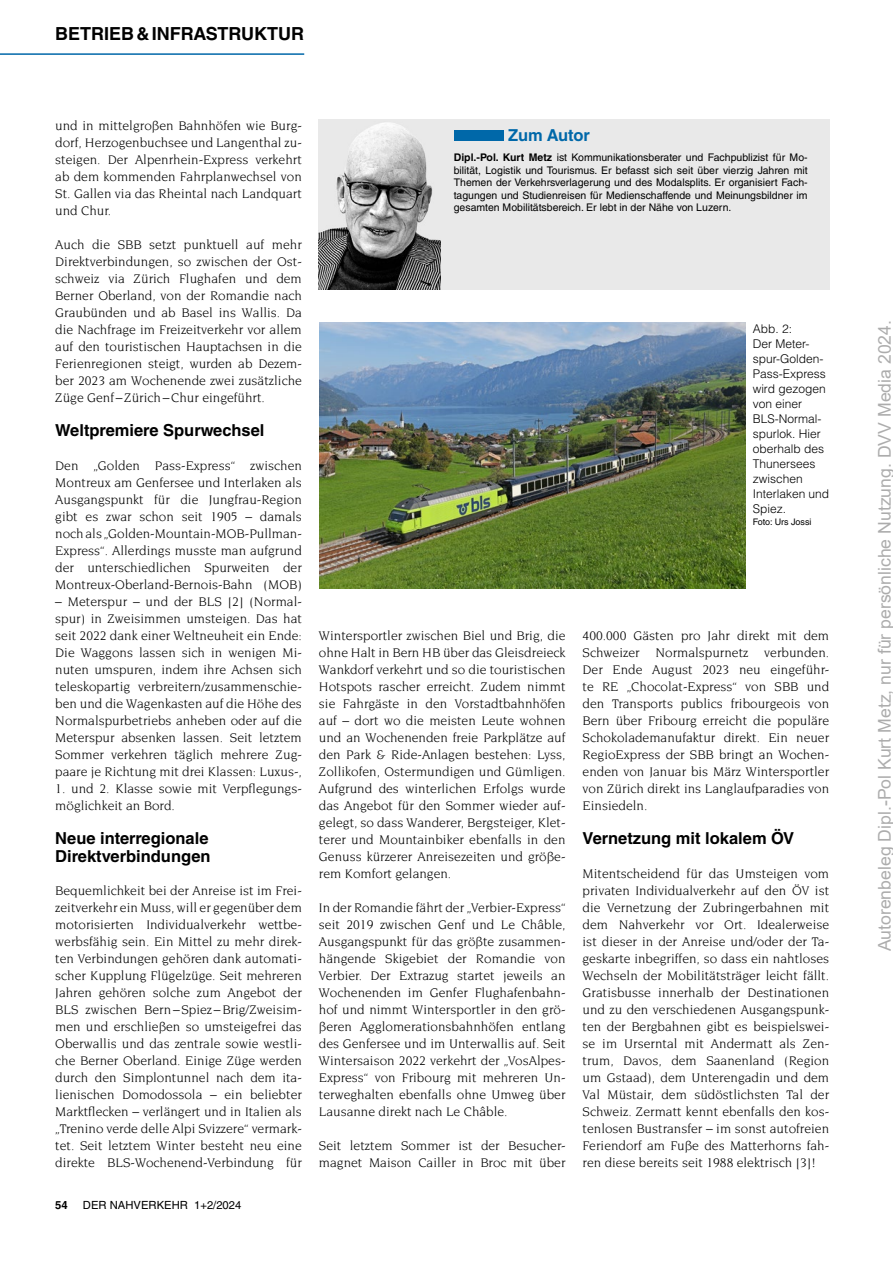
<style>
.page{position:relative;width:893px;height:1263px;background:#fff}
.page>*{position:absolute;margin:0;border:0;box-sizing:border-box;transform-origin:0 0}
.t1{font:700 18px "Helvetica LT Std";color:#000}
.t2{font:17.7px "Arial";color:rgb(171 171 171/.98)}
.t3{font:700 16.5px/18px "Helvetica LT Std";color:#000}
.t4{font:700 16.5px "Helvetica LT Std";color:#0068a9}
.t5{font:13.5px/17px "Novarese Std";color:#000;text-align:justify}
.t6{font:300 12px/15px "Helvetica LT Std";color:#000}
.t7{font:11.25px "Helvetica LT Std";color:#000}
.t8{font:700 11.25px "Helvetica LT Std";color:#000}
.t9{font:10.5px/12.6px "Helvetica LT Std";color:#000;text-align:justify}
.t10{font:9px "Helvetica LT Std";color:#000}
.s1{font-weight:700}
</style>
<div class="page">
<hr style="left:0;top:53px;width:304px;height:2px;background:#0068a9">
<div style="left:319px;top:119px;width:510px;height:170px;background:#e9e9e9"></div>
<div style="left:454px;top:130px;width:49px;height:10px;background:#0068a9"></div>
<img style="left:319px;top:122px;width:122px;height:167px">
<img style="left:319px;top:322px;width:427px;height:267px">
<h1 class="t1" style="left:55px;top:22px;width:250px">BETRIEB&amp;INFRASTRUKTUR</h1>
<p class="t5" style="left:55px;top:117px;width:248px">und in mittelgroßen Bahnhöfen wie Burg&shy;dorf, Herzogenbuchsee und Langenthal zu&shy;steigen. Der Alpenrhein-Express verkehrt ab dem kommenden Fahrplanwechsel von St. Gallen via das Rheintal nach Landquart und Chur.</p>
<p class="t5" style="left:55px;top:236px;width:248px">Auch die SBB setzt punktuell auf mehr Direktverbindungen, so zwischen der Ost&shy;schweiz via Zürich Flughafen und dem Berner Oberland, von der Romandie nach Graubünden und ab Basel ins Wallis. Da die Nachfrage im Freizeitverkehr vor allem auf den touristischen Hauptachsen in die Ferienregionen steigt, wurden ab Dezem&shy;ber 2023 am Wochenende zwei zusätzliche Züge Genf –Zürich–Chur eingeführt.</p>
<p class="t3" style="left:55px;top:421px;width:211px">Weltpremiere Spurwechsel</p>
<p class="t5" style="left:55px;top:457px;width:248px">Den „Golden Pass-Express“ zwischen Montreux am Genfersee und Interlaken als Ausgangspunkt für die Jungfrau-Region gibt es zwar schon seit 1905 – damals noch als „Golden-Mountain-MOB-Pullman-Express“. Allerdings musste man aufgrund der unterschiedlichen Spurweiten der Montreux-Oberland-Bernois-Bahn (MOB)</p>
<p class="t5" style="left:55px;top:593px;width:248px">– Meterspur – und der BLS [2] (Normal&shy;spur) in Zweisimmen umsteigen. Das hat seit 2022 dank einer Weltneuheit ein Ende:<br>Die Waggons lassen sich in wenigen Mi&shy;nuten umspuren, indem ihre Achsen sich teleskopartig verbreitern/zusammenschie&shy;ben und die Wagenkasten auf die Höhe des Normalspurbetriebs anheben oder auf die Meterspur absenken lassen. Seit letztem Sommer verkehren täglich mehrere Zug&shy;paare je Richtung mit drei Klassen: Luxus-,</p>
<p class="t5" style="left:55px;top:780px;width:248px">1. und 2. Klasse sowie mit Verpflegungs&shy;möglichkeit an Bord.</p>
<p class="t3" style="left:55px;top:829px;width:157px">Neue interregionale<br>Direktverbindungen</p>
<p class="t5" style="left:55px;top:882px;width:248px">Bequemlichkeit bei der Anreise ist im Frei&shy;zeitverkehr ein Muss, will er gegenüber dem motorisierten Individualverkehr wettbe&shy;werbsfähig sein. Ein Mittel zu mehr direk&shy;ten Verbindungen gehören dank automati&shy;scher Kupplung Flügelzüge. Seit mehreren Jahren gehören solche zum Angebot der BLS zwischen Bern–Spiez –Brig/Zweisim&shy;men und erschließen so umsteigefrei das Oberwallis und das zentrale sowie westli&shy;che Berner Oberland. Einige Züge werden durch den Simplontunnel nach dem ita&shy;lienischen Domodossola – ein beliebter Marktflecken – verlängert und in Italien als „Trenino verde delle Alpi Svizzere“ vermark&shy;tet. Seit letztem Winter besteht neu eine direkte BLS-Wochenend-Verbindung für</p>
<p class="t8" style="left:55px;top:1198px;width:14px">54</p>
<p class="t7" style="left:83px;top:1199px;width:160px">DER NAHVERKEHR 1+2/2024</p>
<p class="t4" style="left:508px;top:125px;width:83px">Zum Autor</p>
<p class="t9" style="left:454px;top:151px;width:355px"><span class="s1">Dipl.-Pol. Kurt Metz</span> ist Kommunikationsberater und Fachpublizist für Mo&shy;bilität, Logistik und Tourismus. Er befasst sich seit über vierzig Jahren mit Themen der Verkehrsverlagerung und des Modalsplits. Er organisiert Fach&shy;tagungen und Studienreisen für Medienschaffende und Meinungsbildner im gesamten Mobilitätsbereich. Er lebt in der Nähe von Luzern.</p>
<p class="t6" style="left:753px;top:321px;width:78px">Abb. 2:<br>Der Meter&shy;spur-Golden-<br>Pass-Express wird gezogen von einer<br>BLS-Normal&shy;spurlok. Hier oberhalb des<br>Thunersees zwischen<br>Interlaken und<br>Spiez.</p>
<p class="t10" style="left:753px;top:516px;width:60px">Foto: Urs Jossi</p>
<p class="t5" style="left:319px;top:627px;width:248px">Wintersportler zwischen Biel und Brig, die ohne Halt in Bern HB über das Gleisdreieck Wankdorf verkehrt und so die touristischen Hotspots rascher erreicht. Zudem nimmt sie Fahrgäste in den Vorstadtbahnhöfen auf – dort wo die meisten Leute wohnen und an Wochenenden freie Parkplätze auf den Park &amp; Ride-Anlagen bestehen: Lyss, Zollikofen, Ostermundigen und Gümligen.<br>Aufgrund des winterlichen Erfolgs wurde das Angebot für den Sommer wieder auf&shy;gelegt, so dass Wanderer, Bergsteiger, Klet&shy;terer und Mountainbiker ebenfalls in den Genuss kürzerer Anreisezeiten und größe&shy;rem Komfort gelangen.</p>
<p class="t5" style="left:319px;top:899px;width:248px">In der Romandie fährt der „Verbier-Express“ seit 2019 zwischen Genf und Le Châble, Ausgangspunkt für das größte zusammen&shy;hängende Skigebiet der Romandie von Verbier. Der Extrazug startet jeweils an Wochenenden im Genfer Flughafenbahn&shy;hof und nimmt Wintersportler in den grö&shy;ßeren Agglomerationsbahnhöfen entlang des Genfersee und im Unterwallis auf. Seit Wintersaison 2022 verkehrt der „VosAlpes-Express“ von Fribourg mit mehreren Un&shy;terweghalten ebenfalls ohne Umweg über Lausanne direkt nach Le Châble.</p>
<p class="t5" style="left:319px;top:1137px;width:248px">Seit letztem Sommer ist der Besucher&shy;magnet Maison Cailler in Broc mit über</p>
<p class="t5" style="left:583px;top:627px;width:248px">400.000 Gästen pro Jahr direkt mit dem Schweizer Normalspurnetz verbunden.<br>Der Ende August 2023 neu eingeführ&shy;te RE „Chocolat-Express“ von SBB und den Transports publics fribourgeois von Bern über Fribourg erreicht die populäre Schokolademanufaktur direkt. Ein neuer RegioExpress der SBB bringt an Wochen&shy;enden von Januar bis März Wintersportler von Zürich direkt ins Langlaufparadies von Einsiedeln.</p>
<p class="t3" style="left:583px;top:829px;width:213px">Vernetzung mit lokalem ÖV</p>
<p class="t5" style="left:583px;top:865px;width:248px">Mitentscheidend für das Umsteigen vom privaten Individualverkehr auf den ÖV ist die Vernetzung der Zubringerbahnen mit dem Nahverkehr vor Ort. Idealerweise ist dieser in der Anreise und/oder der Ta&shy;geskarte inbegriffen, so dass ein nahtloses Wechseln der Mobilitätsträger leicht fällt.<br>Gratisbusse innerhalb der Destinationen und zu den verschiedenen Ausgangspunk&shy;ten der Bergbahnen gibt es beispielswei&shy;se im Urserntal mit Andermatt als Zen&shy;trum, Davos, dem Saanenland (Region um Gstaad), dem Unterengadin und dem Val Müstair, dem südöstlichsten Tal der Schweiz. Zermatt kennt ebenfalls den kos&shy;tenlosen Bustransfer – im sonst autofreien Feriendorf am Fuße des Matterhorns fah&shy;ren diese bereits seit 1988 elektrisch [3]!</p>
<h2 class="t2" style="left:872px;top:951px;width:633px;rotate:-90deg">Autorenbeleg Dipl.-Pol Kurt Metz, nur für persönliche Nutzung. DVV Media 2024.</h2>
</div>
